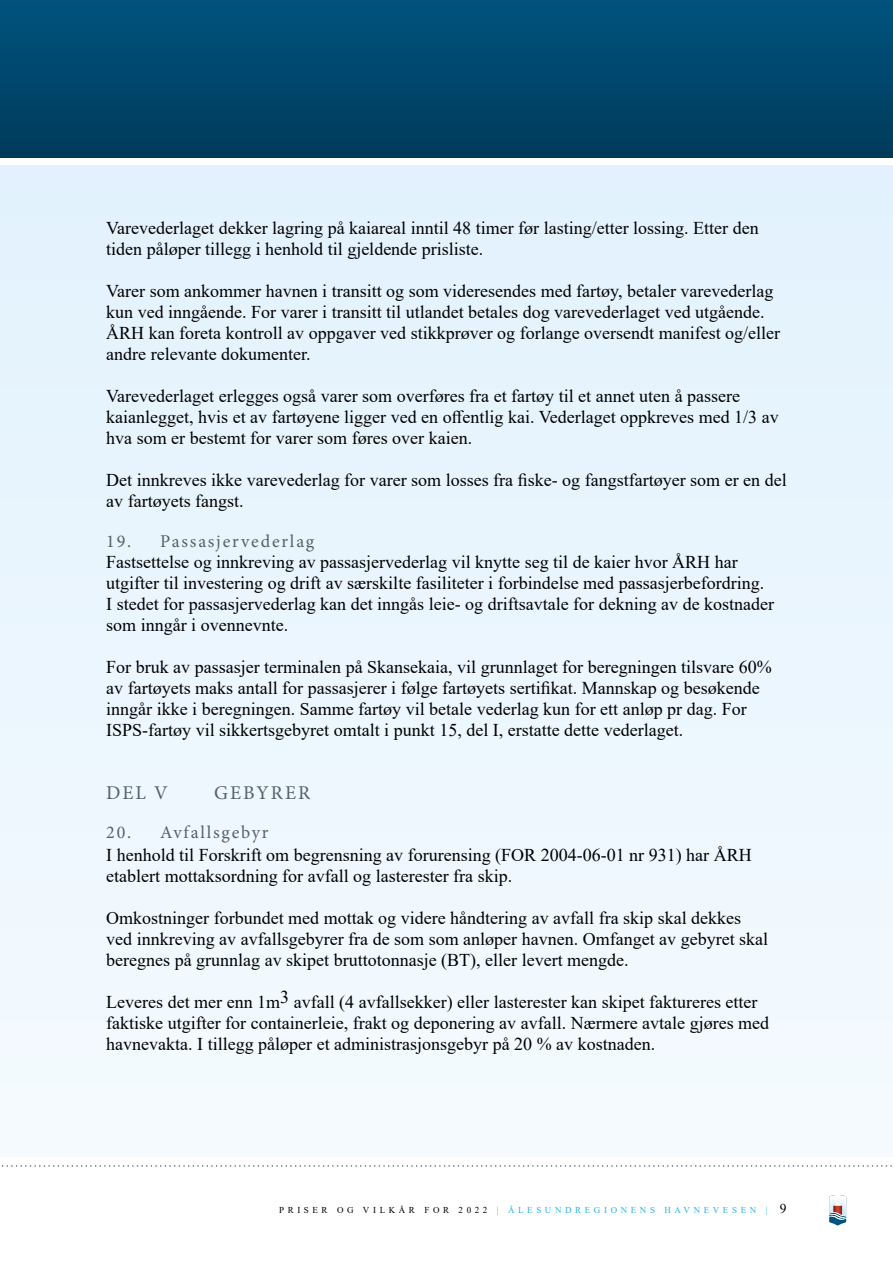
<style>
.page{position:relative;width:893px;height:1263px;background:#fff}
.page>*{position:absolute;margin:0;border:0;box-sizing:border-box;transform-origin:0 0}
.t1{font:19.5px "Minion Pro";letter-spacing:.1em;color:#536168}
.t2{font:18px/21px "Times New Roman";color:#000}
.t3{font:18px "Minion Pro";letter-spacing:.1em;color:#536168}
.t4{font:9px "Times New Roman";letter-spacing:.4em;color:#21b5ea}
.s1{color:#000}
.s2{font-size:13.5px;color:#000}
</style>
<div class="page">
<div style="left:0;top:0;width:893px;height:157px;background:linear-gradient(to bottom,#00537f,#003a5b)"></div>
<div style="left:0;top:166px;width:893px;height:991px;background:#ebf6fe"></div>
<svg style="left:1px;top:1165px;width:891px;height:2px"></svg>
<svg style="left:829px;top:1195px;width:17px;height:31px"></svg>
<p class="t2" style="left:106px;top:216px;width:654px">Varevederlaget dekker lagring på kaiareal inntil 48 timer før lasting/etter lossing. Etter den tiden påløper tillegg i henhold til gjeldende prisliste.</p>
<p class="t2" style="left:106px;top:279px;width:675px">Varer som ankommer havnen i transitt og som videresendes med fartøy, betaler varevederlag kun ved inngående. For varer i transitt til utlandet betales dog varevederlaget ved utgående.<br>ÅRH kan foreta kontroll av oppgaver ved stikkprøver og forlange oversendt manifest og/eller andre relevante dokumenter.</p>
<p class="t2" style="left:106px;top:385px;width:674px">Varevederlaget erlegges også varer som overføres fra et fartøy til et annet uten å passere kaianlegget, hvis et av fartøyene ligger ved en offentlig kai. Vederlaget oppkreves med 1/3 av hva som er bestemt for varer som føres over kaien.</p>
<p class="t2" style="left:106px;top:469px;width:682px">Det innkreves ikke varevederlag for varer som losses fra fiske- og fangstfartøyer som er en del av fartøyets fangst.</p>
<p class="t3" style="left:106px;top:529px;width:210px">19. Passasjervederlag</p>
<p class="t2" style="left:106px;top:551px;width:669px">Fastsettelse og innkreving av passasjervederlag vil knytte seg til de kaier hvor ÅRH har utgifter til investering og drift av særskilte fasiliteter i forbindelse med passasjerbefordring.<br>I stedet for passasjervederlag kan det inngås leie- og driftsavtale for dekning av de kostnader som inngår i ovennevnte.</p>
<p class="t2" style="left:106px;top:656px;width:667px">For bruk av passasjer terminalen på Skansekaia, vil grunnlaget for beregningen tilsvare 60% av fartøyets maks antall for passasjerer i følge fartøyets sertifikat. Mannskap og besøkende inngår ikke i beregningen. Samme fartøy vil betale vederlag kun for ett anløp pr dag. For ISPS-fartøy vil sikkertsgebyret omtalt i punkt 15, del I, erstatte dette vederlaget.</p>
<p class="t1" style="left:106px;top:780px;width:63px">DEL V</p>
<p class="t1" style="left:214px;top:780px;width:97px">GEBYRER</p>
<p class="t3" style="left:106px;top:820px;width:164px">20. Avfallsgebyr</p>
<p class="t2" style="left:106px;top:843px;width:647px">I henhold til Forskrift om begrensning av forurensing (FOR 2004-06-01 nr 931) har ÅRH etablert mottaksordning for avfall og lasterester fra skip.</p>
<p class="t2" style="left:106px;top:907px;width:663px">Omkostninger forbundet med mottak og videre håndtering av avfall fra skip skal dekkes ved innkreving av avfallsgebyrer fra de som som anløper havnen. Omfanget av gebyret skal beregnes på grunnlag av skipet bruttotonnasje (BT), eller levert mengde.</p>
<p class="t2" style="left:106px;top:991px;width:664px">Leveres det mer enn 1m3 avfall (4 avfallsekker) eller lasterester kan skipet faktureres etter faktiske utgifter for containerleie, frakt og deponering av avfall. Nærmere avtale gjøres med havnevakta. I tillegg påløper et administrasjonsgebyr på 20 % av kostnaden.</p>
<p class="t4" style="left:279px;top:1204px;width:509px"><span class="s1">PRISER OG VILKÅR FOR 2022</span> | ÅLESUNDREGIONENS HAVNEVESEN | <span class="s2">9</span></p>
</div>
